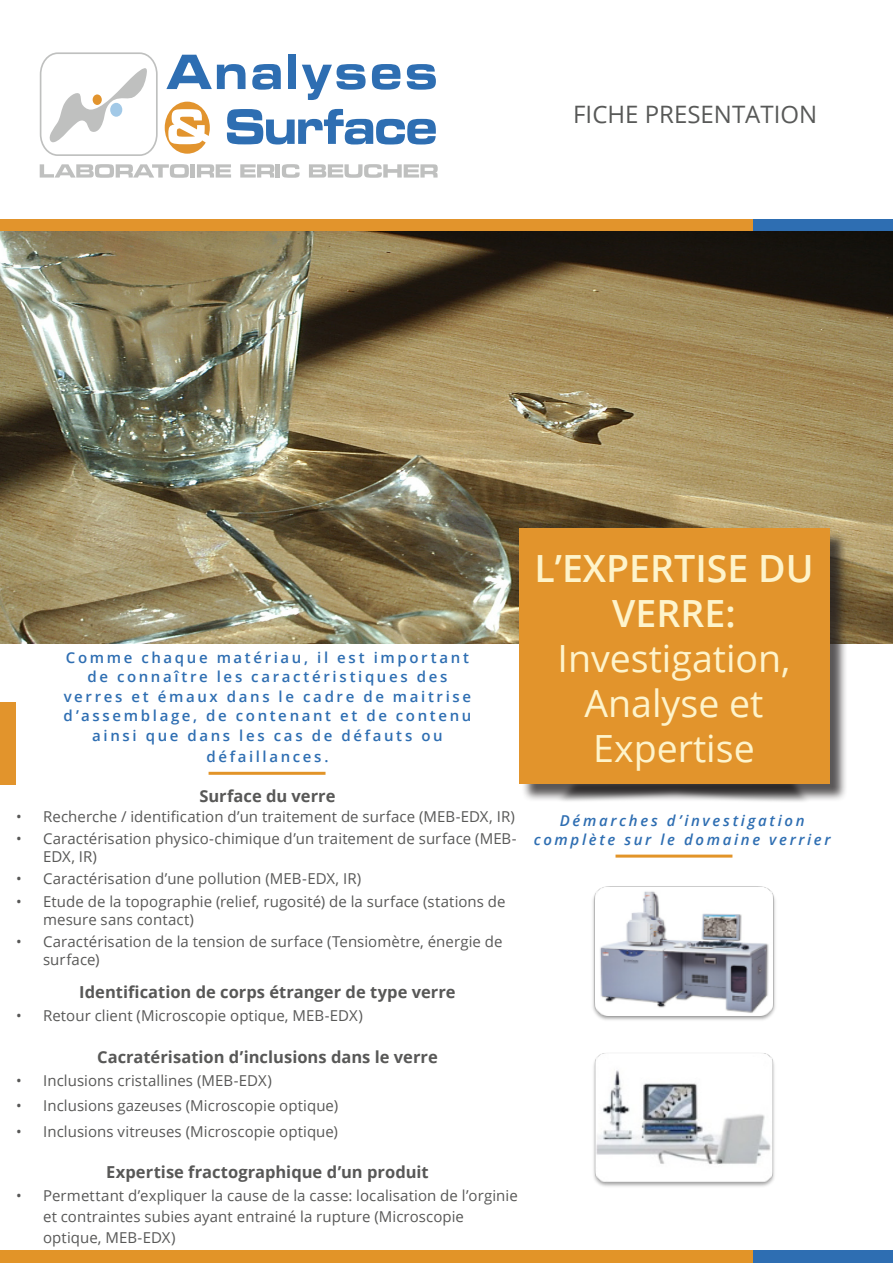
<style>
.page{position:relative;width:893px;height:1263px;background:#fff}
.page>*{position:absolute;margin:0;border:0;box-sizing:border-box;transform-origin:0 0}
.t1{font:37.5px/45px "Open Sans";color:#fef4cb;text-align:center}
.t2{font:600 37.5px/45px "Open Sans";color:#fef4cb;text-align:center}
.t3{font:24px "Open Sans";color:#585958}
.Box_-_Title{font:700 16.5px "Open Sans";color:#585857}
.t4{font:15px/18px "Open Sans";letter-spacing:.005em;color:#585857}
.URL{font:600 15px/19.5px "Open Sans";letter-spacing:.175em;color:#2e6eb2;text-align:center}
.URL-2{font:italic 600 15px/19.5px "Open Sans";letter-spacing:.175em;color:#2e6eb2;text-align:center}
</style>
<div class="page">
<div style="left:829px;top:219px;width:64px;height:12px;background:#2e6eb2"></div>
<div style="left:753px;top:219px;width:76px;height:12px;background:#2e6eb2"></div>
<div style="left:0;top:219px;width:753px;height:12px;background:#e2942c"></div>
<img style="left:0;top:231px;width:893px;height:413px">
<div style="left:521px;top:531px;width:327px;height:272px;background:#231f20;opacity:.75"></div>
<div style="left:519px;top:529px;width:310px;height:255px;background:#e2942c"></div>
<svg style="left:39px;top:52px;width:119px;height:104px"></svg>
<div style="left:165px;top:102px;width:45px;height:52px;background:#e2942e;border-radius:50%"></div>
<svg style="left:166px;top:55px;width:79px;height:34px"></svg>
<svg style="left:252px;top:64px;width:29px;height:26px"></svg>
<div style="left:288px;top:55px;width:8px;height:34px;background:#2e6eb2"></div>
<svg style="left:302px;top:64px;width:64px;height:36px"></svg>
<svg style="left:372px;top:64px;width:28px;height:26px"></svg>
<svg style="left:407px;top:64px;width:29px;height:26px"></svg>
<svg style="left:168px;top:109px;width:42px;height:35px"></svg>
<svg style="left:227px;top:109px;width:209px;height:35px"></svg>
<svg style="left:40px;top:164px;width:149px;height:14px"></svg>
<hr style="left:191px;top:164px;width:4px;height:14px;background:#bfc0bf">
<svg style="left:197px;top:164px;width:34px;height:14px"></svg>
<svg style="left:240px;top:164px;width:34px;height:14px"></svg>
<hr style="left:276px;top:164px;width:4px;height:14px;background:#bfc0bf">
<svg style="left:282px;top:164px;width:18px;height:14px"></svg>
<svg style="left:309px;top:164px;width:129px;height:14px"></svg>
<div style="left:829px;top:1250px;width:64px;height:13px;background:#2e6eb2"></div>
<div style="left:753px;top:1250px;width:76px;height:13px;background:#2e6eb2"></div>
<div style="left:0;top:1250px;width:753px;height:13px;background:#e29428"></div>
<img style="left:592px;top:886px;width:184px;height:134px">
<img style="left:593px;top:1053px;width:182px;height:134px">
<div style="left:0;top:702px;width:15px;height:82px;background:#e2942c"></div>
<hr style="left:209px;top:772px;width:116px;height:3px;background:#e29428">
<hr style="left:615px;top:854px;width:117px;height:3px;background:#e29428">
<p class="t3" style="left:573px;top:97px;width:245px">FICHE PRESENTATION</p>
<p class="URL" style="left:64px;top:647px;width:409px">Comme chaque matériau, il est important de connaître les caractéristiques des verres et émaux dans le cadre de maitrise d’assemblage, de contenant et de contenu ainsi que dans les cas de défauts ou</p>
<p class="URL" style="left:206px;top:746px;width:124px">défaillances.</p>
<p class="Box_-_Title" style="left:199px;top:784px;width:138px">Surface du verre</p>
<p class="t4" style="left:16px;top:807px;width:500px">• Recherche / identification d’un traitement de surface (MEB-EDX, IR)</p>
<p class="t4" style="left:43px;top:829px;width:475px;text-indent:-27px">• Caractérisation physico-chimique d’un traitement de surface (MEB-<br>EDX, IR)</p>
<p class="t4" style="left:16px;top:869px;width:347px">• Caractérisation d’une pollution (MEB-EDX, IR)</p>
<p class="t4" style="left:43px;top:892px;width:464px;text-indent:-27px">• Etude de la topographie (relief, rugosité) de la surface (stations de mesure sans contact)</p>
<p class="t4" style="left:43px;top:932px;width:461px;text-indent:-27px">• Caractérisation de la tension de surface (Tensiomètre, énergie de surface)</p>
<p class="Box_-_Title" style="left:79px;top:980px;width:378px">Identification de corps étranger de type verre</p>
<p class="t4" style="left:16px;top:1006px;width:348px">• Retour client (Microscopie optique, MEB-EDX)</p>
<p class="Box_-_Title" style="left:97px;top:1045px;width:342px">Cacratérisation d’inclusions dans le verre</p>
<p class="t4" style="left:16px;top:1071px;width:257px">• Inclusions cristallines (MEB-EDX)</p>
<p class="t4" style="left:16px;top:1096px;width:323px">• Inclusions gazeuses (Microscopie optique)</p>
<p class="t4" style="left:16px;top:1122px;width:323px">• Inclusions vitreuses (Microscopie optique)</p>
<p class="Box_-_Title" style="left:106px;top:1160px;width:324px">Expertise fractographique d’un produit</p>
<p class="t4" style="left:43px;top:1185px;width:476px;line-height:21px;text-indent:-27px">• Permettant d’expliquer la cause de la casse: localisation de l’orginie et contraintes subies ayant entrainé la rupture (Microscopie optique, MEB-EDX)</p>
<p class="t2" style="left:534px;top:545px;width:281px">L’EXPERTISE DU<br>VERRE:</p>
<p class="t1" style="left:557px;top:634px;width:234px">Investigation,<br>Analyse et</p>
<p class="t1" style="left:593px;top:724px;width:163px">Expertise</p>
<p class="URL-2" style="left:534px;top:810px;width:298px">Démarches d’investigation complète sur le domaine verrier</p>
</div>
